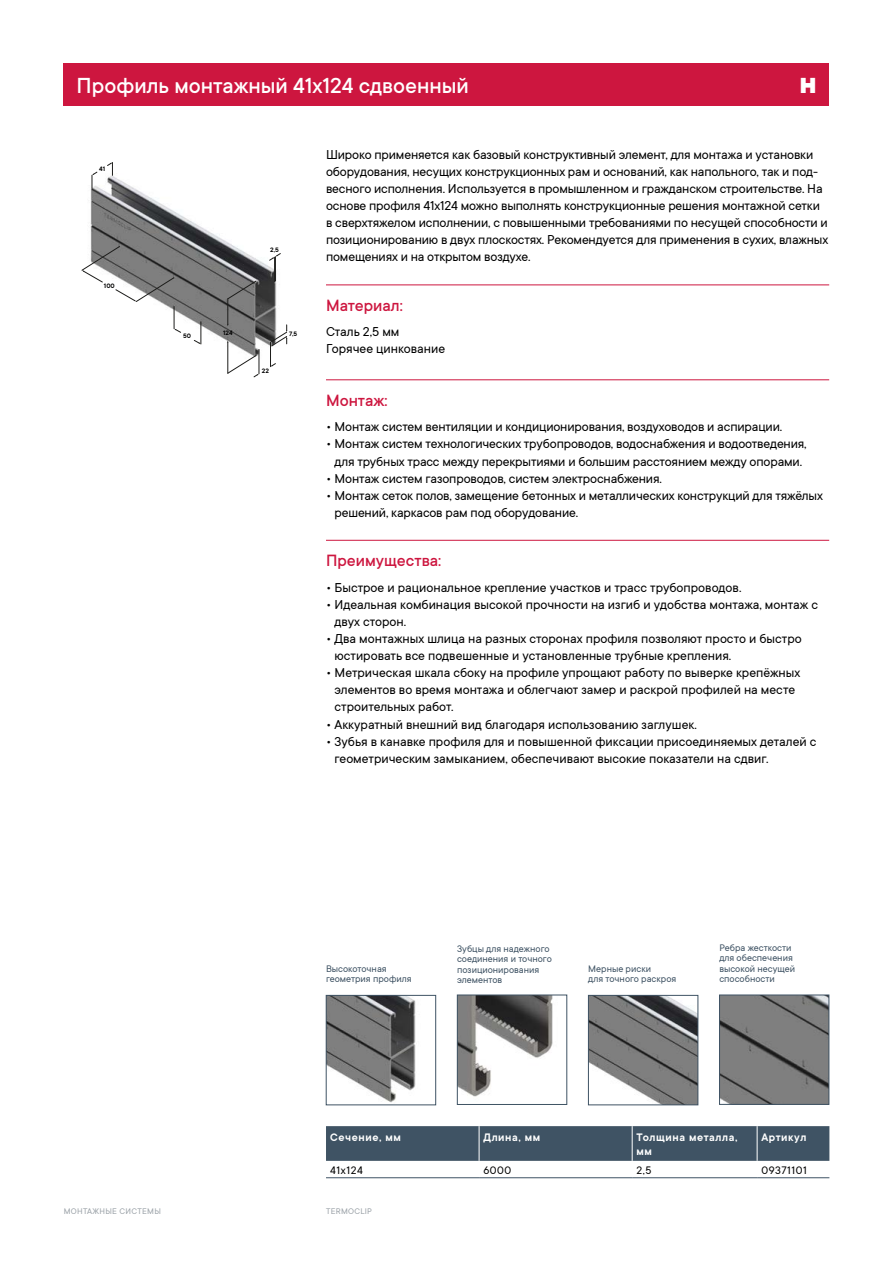
<style>
.page{position:relative;width:893px;height:1263px;background:#fff}
.page>*{position:absolute;margin:0;border:0;box-sizing:border-box;transform-origin:0 0}
.t1{font:500 24px "TT Commons";color:#fff}
.t2{font:900 24px "TT Commons";color:#fff}
.t3{font:500 18px "TT Commons";color:#cd163f}
.t4{font:14.25px/17.1px "TT Commons";letter-spacing:-.01em;color:#000}
.t5{font:600 12px/14.4px "TT Commons";letter-spacing:.05em;color:#fff}
.t6{font:12px "TT Commons";letter-spacing:.05em;color:#000}
.t7{font:10.5px/10.5px "TT Commons";color:#3f5364}
.t8{font:9px "TT Commons";letter-spacing:.03em;color:#9ba2a8}
.t9{font:600 7.05px "TT Commons";color:#000}
</style>
<div class="page">
<div style="left:64px;top:64px;width:765px;height:42px;background:#cd163f"></div>
<svg style="left:326px;top:1126px;width:503px;height:35px;background:#425566"></svg>
<hr style="left:479px;top:1126px;width:1px;height:35px;background:#fff">
<hr style="left:632px;top:1126px;width:1px;height:35px;background:#fff">
<hr style="left:757px;top:1126px;width:1px;height:35px;background:#fff">
<hr style="left:326px;top:1177px;width:153px;height:1px;background:#3f5364">
<hr style="left:479px;top:1177px;width:153px;height:1px;background:#3f5364">
<hr style="left:632px;top:1177px;width:125px;height:1px;background:#3f5364">
<hr style="left:757px;top:1177px;width:72px;height:1px;background:#3f5364">
<img style="left:81px;top:171px;width:207px;height:207px">
<svg style="left:92px;top:172px;width:5px;height:16px"></svg>
<svg style="left:107px;top:162px;width:6px;height:13px"></svg>
<svg style="left:269px;top:253px;width:12px;height:28px"></svg>
<svg style="left:194px;top:322px;width:8px;height:22px"></svg>
<svg style="left:82px;top:246px;width:99px;height:87px"></svg>
<svg style="left:228px;top:349px;width:32px;height:28px"></svg>
<svg style="left:270px;top:325px;width:17px;height:42px"></svg>
<hr style="left:228px;top:342px;width:1px;height:31px;background:#1d1d1b">
<svg style="left:227px;top:281px;width:29px;height:45px"></svg>
<hr style="left:326px;top:284px;width:503px;height:1px;background:#cd163f">
<hr style="left:326px;top:379px;width:503px;height:1px;background:#cd163f">
<hr style="left:326px;top:540px;width:503px;height:1px;background:#cd163f">
<img style="left:721px;top:997px;width:106px;height:105px">
<div style="left:719px;top:995px;width:110px;height:109px;border:1px solid #3f5364"></div>
<img style="left:328px;top:997px;width:88px;height:106px">
<div style="left:326px;top:995px;width:110px;height:110px;border:1px solid #3f5364"></div>
<img style="left:459px;top:997px;width:94px;height:100px">
<div style="left:457px;top:995px;width:110px;height:110px;border:1px solid #3f5364"></div>
<img style="left:590px;top:997px;width:106px;height:106px">
<div style="left:588px;top:995px;width:110px;height:110px;border:1px solid #3f5364"></div>
<h1 class="t1" style="left:77px;top:73px;width:394px">Профиль монтажный 41х124 сдвоенный</h1>
<h1 class="t2" style="left:800px;top:72px;width:18px">H</h1>
<p class="t9" style="left:99px;top:165px;width:7px">41</p>
<p class="t9" style="left:104px;top:282px;width:12px">100</p>
<p class="t9" style="left:183px;top:332px;width:9px">50</p>
<p class="t9" style="left:223px;top:329px;width:11px">124</p>
<p class="t9" style="left:270px;top:246px;width:10px">2,5</p>
<p class="t9" style="left:262px;top:367px;width:9px">22</p>
<p class="t9" style="left:289px;top:330px;width:10px">7,5</p>
<p class="t4" style="left:326px;top:146px;width:504px">Широко применяется как базовый конструктивный элемент, для монтажа и установки оборудования, несущих конструкционных рам и оснований, как напольного, так и под&shy;весного исполнения. Используется в промышленном и гражданском строительстве. На основе профиля 41х124 можно выполнять конструкционные решения монтажной сетки в сверхтяжелом исполнении, с повышенными требованиями по несущей способности и позиционированию в двух плоскостях. Рекомендуется для применения в сухих, влажных помещениях и на открытом воздухе.</p>
<p class="t3" style="left:326px;top:295px;width:78px">Материал:</p>
<p class="t4" style="left:326px;top:324px;width:121px">Сталь 2,5 мм<br>Горячее цинкование</p>
<p class="t3" style="left:326px;top:390px;width:63px">Монтаж:</p>
<p class="t4" style="left:326px;top:418px;width:458px">• Монтаж систем вентиляции и кондиционирования, воздуховодов и аспирации.</p>
<p class="t4" style="left:326px;top:436px;width:482px;text-align:center">• Монтаж систем технологических трубопроводов, водоснабжения и водоотведения, для трубных трасс между перекрытиями и большим расстоянием между опорами.</p>
<p class="t4" style="left:326px;top:470px;width:337px">• Монтаж систем газопроводов, систем электроснабжения.</p>
<p class="t4" style="left:334px;top:487px;width:490px;text-indent:-9px">• Монтаж сеток полов, замещение бетонных и металлических конструкций для тяжёлых решений, каркасов рам под оборудование.</p>
<p class="t3" style="left:326px;top:551px;width:117px">Преимущества:</p>
<p class="t4" style="left:326px;top:579px;width:417px">• Быстрое и рациональное крепление участков и трасс трубопроводов.</p>
<p class="t4" style="left:334px;top:596px;width:485px;text-indent:-9px">• Идеальная комбинация высокой прочности на изгиб и удобства монтажа, монтаж с двух сторон.</p>
<p class="t4" style="left:334px;top:630px;width:469px;text-indent:-9px">• Два монтажных шлица на разных сторонах профиля позволяют просто и быстро юстировать все подвешенные и установленные трубные крепления.</p>
<p class="t4" style="left:334px;top:664px;width:467px;text-indent:-9px">• Метрическая шкала сбоку на профиле упрощают работу по выверке крепёжных элементов во время монтажа и облегчают замер и раскрой профилей на месте строительных работ.</p>
<p class="t4" style="left:326px;top:716px;width:372px">• Аккуратный внешний вид благодаря использованию заглушек.</p>
<p class="t4" style="left:334px;top:733px;width:483px;text-indent:-9px">• Зубья в канавке профиля для и повышенной фиксации присоединяемых деталей с геометрическим замыканием, обеспечивают высокие показатели на сдвиг.</p>
<p class="t7" style="left:326px;top:963px;width:87px">Высокоточная геометрия профиля</p>
<p class="t7" style="left:457px;top:943px;width:96px">Зубцы для надежного соединения и точного позиционирования элементов</p>
<p class="t7" style="left:588px;top:963px;width:90px">Мерные риски<br>для точного раскроя</p>
<p class="t7" style="left:719px;top:942px;width:77px">Ребра жесткости для обеспечения высокой несущей способности</p>
<p class="t5" style="left:330px;top:1130px;width:72px">Сечение, мм</p>
<p class="t5" style="left:483px;top:1130px;width:58px">Длина, мм</p>
<p class="t5" style="left:636px;top:1130px;width:102px">Толщина металла, мм</p>
<p class="t5" style="left:761px;top:1130px;width:47px">Артикул</p>
<p class="t6" style="left:330px;top:1163px;width:34px">41x124</p>
<p class="t6" style="left:483px;top:1163px;width:29px">6000</p>
<p class="t6" style="left:636px;top:1163px;width:16px">2,5</p>
<p class="t6" style="left:761px;top:1163px;width:47px">09371101</p>
<p class="t8" style="left:64px;top:1206px;width:99px">МОНТАЖНЫЕ СИСТЕМЫ</p>
<p class="t8" style="left:326px;top:1206px;width:48px">TERMOCLIP</p>
</div>
